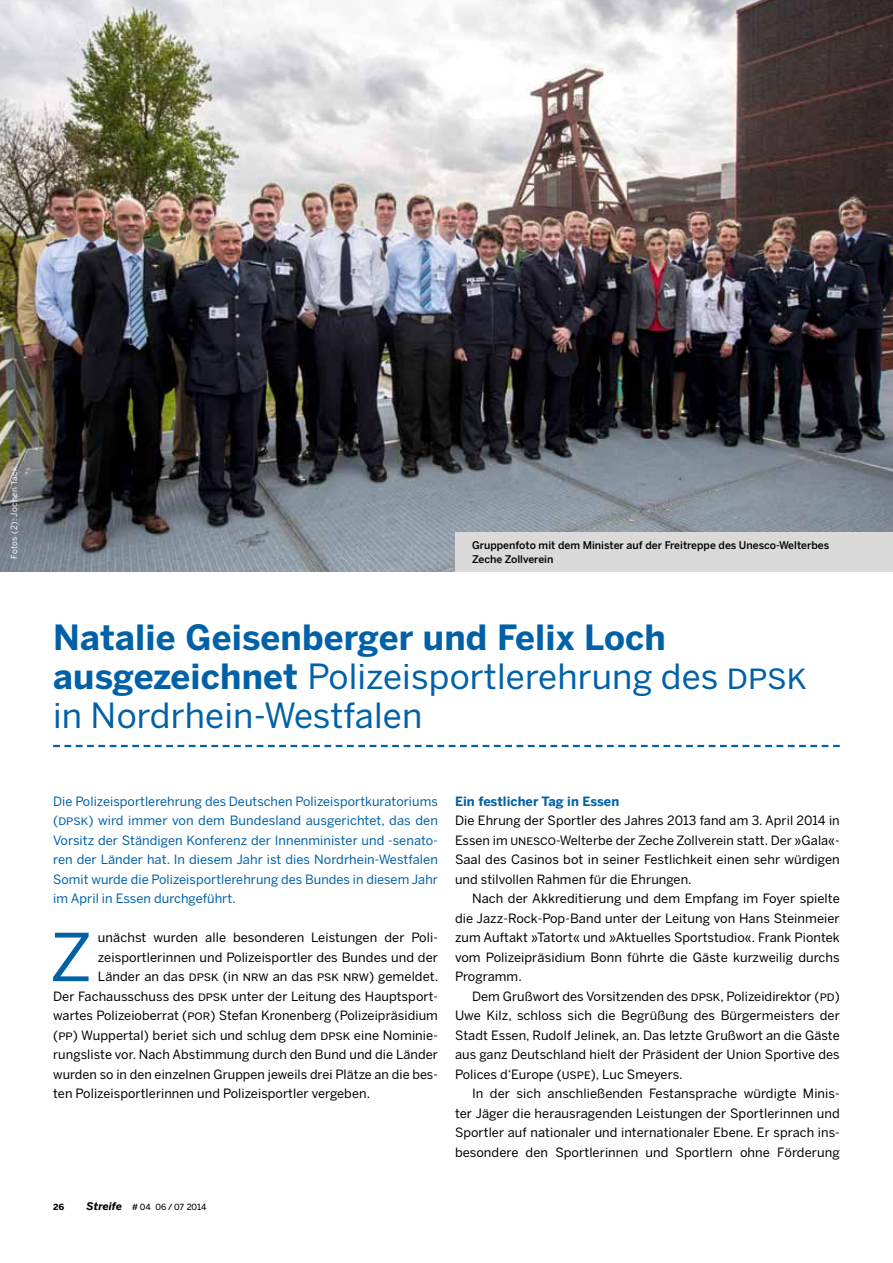
<style>
.page{position:relative;width:893px;height:1263px;background:#fff}
.page>*{position:absolute;margin:0;border:0;box-sizing:border-box;transform-origin:0 0}
.t1{font:65.4px "Benton Sans";color:#0061a7}
.t2{font:34.5px/39px "Benton Sans";letter-spacing:.005em;color:#0061a7}
.t3{font:12.75px/19.5px "Benton Sans";letter-spacing:.005em;color:#000;text-align:justify}
.t4{font:12.75px/19.5px "Benton Sans";letter-spacing:.005em;color:#0061a7;text-align:justify}
.t5{font:700 12.75px "Benton Sans";color:#0061a7}
.t6{font:500 10.5px/13.5px "Benton Sans";color:#000}
.t7{font:10.5px "Benton Sans Regular SC";letter-spacing:-.005em;color:#000}
.t8{font:10.5px "Benton Sans Bold SC";color:#000}
.t9{font:8.25px "Benton Sans";letter-spacing:.04em;color:#fff}
.s1{font-weight:700}
.s2{font-family:"Benton Sans Regular SC"}
.s3{font-family:"Benton Sans";font-weight:700;font-style:italic}
</style>
<div class="page">
<img style="left:0;top:0;width:893px;height:571px">
<svg style="left:53px;top:745px;width:787px;height:2px"></svg>
<div style="left:455px;top:533px;width:438px;height:39px;background:#dadada"></div>
<p class="t9" style="left:9px;top:559px;width:93px;rotate:-90deg">Fotos (2): Jochen Tack</p>
<p class="t6" style="left:472px;top:539px;width:359px">Gruppenfoto mit dem Minister auf der Freitreppe des Unesco-Welterbes<br>Zeche Zollverein</p>
<h2 class="t2" style="left:53px;top:617px;width:755px"><span class="s1">Natalie Geisenberger und Felix Loch ausgezeichnet</span> Polizeisportlerehrung des <span class="s2">DPSK </span>in Nordrhein-Westfalen</h2>
<p class="t4" style="left:53px;top:791px;width:386px">Die Polizeisportlerehrung des Deutschen Polizeisportkuratoriums (<span class="s2">DPSK</span>) wird immer von dem Bundesland ausgerichtet, das den Vorsitz der Ständigen Konferenz der Innenminister und -senato&shy;ren der Länder hat. In diesem Jahr ist dies Nordrhein-Westfalen Somit wurde die Polizeisportlerehrung des Bundes in diesem Jahr im April in Essen durchgeführt.</p>
<h1 class="t1" style="left:51px;top:919px;width:43px">Z</h1>
<p class="t3" style="left:98px;top:927px;width:341px">unächst wurden alle besonderen Leistungen der Poli-</p>
<p class="t3" style="left:98px;top:947px;width:341px">zeisportlerinnen und Polizeisportler des Bundes und der</p>
<p class="t3" style="left:98px;top:966px;width:342px">Länder an das <span class="s2">DPSK</span> (in <span class="s2">NRW</span> an das <span class="s2">PSK NRW</span>) gemeldet.</p>
<p class="t3" style="left:53px;top:986px;width:386px">Der Fachausschuss des <span class="s2">DPSK</span> unter der Leitung des Hauptsport-</p>
<p class="t3" style="left:53px;top:1005px;width:386px">wartes Polizeioberrat (<span class="s2">POR</span>) Stefan Kronenberg (Polizeipräsidium</p>
<p class="t3" style="left:53px;top:1025px;width:386px">(<span class="s2">PP</span>) Wuppertal) beriet sich und schlug dem <span class="s2">DPSK</span> eine Nominie-</p>
<p class="t3" style="left:53px;top:1044px;width:386px">rungsliste vor. Nach Abstimmung durch den Bund und die Länder</p>
<p class="t3" style="left:53px;top:1064px;width:386px">wurden so in den einzelnen Gruppen jeweils drei Plätze an die bes-</p>
<p class="t3" style="left:53px;top:1083px;width:318px">ten Polizeisportlerinnen und Polizeisportler vergeben.</p>
<p class="t8" style="left:53px;top:1199px;width:13px">26</p>
<p class="t7" style="left:87px;top:1199px;width:121px"><span class="s3">Streife</span> #04 06/07 2014</p>
<p class="t5" style="left:455px;top:793px;width:166px">Ein festlicher Tag in Essen</p>
<p class="t3" style="left:455px;top:810px;width:386px">Die Ehrung der Sportler des Jahres 2013 fand am 3. April 2014 in Essen im <span class="s2">UNESCO</span>-Welterbe der Zeche Zollverein statt. Der »Gala«- Saal des Casinos bot in seiner Festlichkeit einen sehr würdigen und stilvollen Rahmen für die Ehrungen.</p>
<p class="t3" style="left:455px;top:888px;width:386px;text-indent:17px">Nach der Akkreditierung und dem Empfang im Foyer spielte die Jazz-Rock-Pop-Band unter der Leitung von Hans Steinmeier zum Auftakt »Tatort« und »Aktuelles Sportstudio«. Frank Piontek vom Polizeipräsidium Bonn führte die Gäste kurzweilig durchs Programm.</p>
<p class="t3" style="left:455px;top:986px;width:386px;text-indent:17px">Dem Grußwort des Vorsitzenden des <span class="s2">DPSK</span>, Polizeidirektor (<span class="s2">PD</span>)<br>Uwe Kilz, schloss sich die Begrüßung des Bürgermeisters der Stadt Essen, Rudolf Jelinek, an. Das letzte Grußwort an die Gäste aus ganz Deutschland hielt der Präsident der Union Sportive des Polices d‘Europe (<span class="s2">USPE</span>), Luc Smeyers.</p>
<p class="t3" style="left:455px;top:1083px;width:386px;text-indent:17px">In der sich anschließenden Festansprache würdigte Minis&shy;ter Jäger die herausragenden Leistungen der Sportlerinnen und Sportler auf nationaler und internationaler Ebene. Er sprach ins&shy;besondere den Sportlerinnen und Sportlern ohne Förderung</p>
</div>
